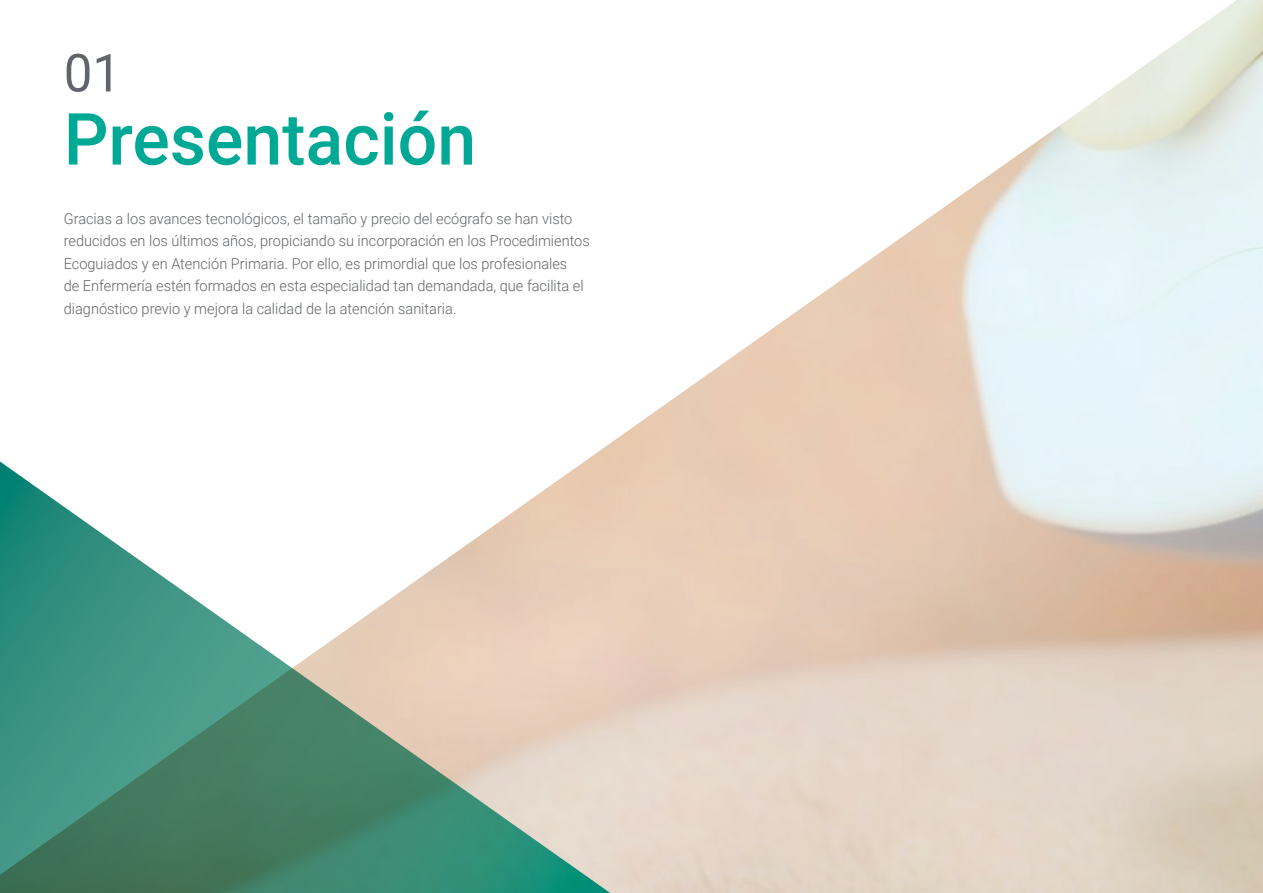
<style>
.page{position:relative;width:1263px;height:893px;background:#fff}
.page>*{position:absolute;margin:0;border:0;box-sizing:border-box;transform-origin:0 0}
.t1{font:500 72px "Roboto";color:#00a996}
.t2{font:52.5px "Roboto";color:#61646a}
.t3{font:300 15px/22.5px "Roboto";color:#61646a}
</style>
<div class="page">
<svg style="left:0;top:446px;width:640px;height:447px"></svg>
<h2 class="t2" style="left:64px;top:36px;width:59px">01</h2>
<h1 class="t1" style="left:64px;top:89px;width:414px">Presentación</h1>
<p class="t3" style="left:64px;top:207px;width:527px">Gracias a los avances tecnológicos, el tamaño y precio del ecógrafo se han visto reducidos en los últimos años, propiciando su incorporación en los Procedimientos Ecoguiados y en Atención Primaria. Por ello, es primordial que los profesionales<br>de Enfermería estén formados en esta especialidad tan demandada, que facilita el diagnóstico previo y mejora la calidad de la atención sanitaria.</p>
</div>
